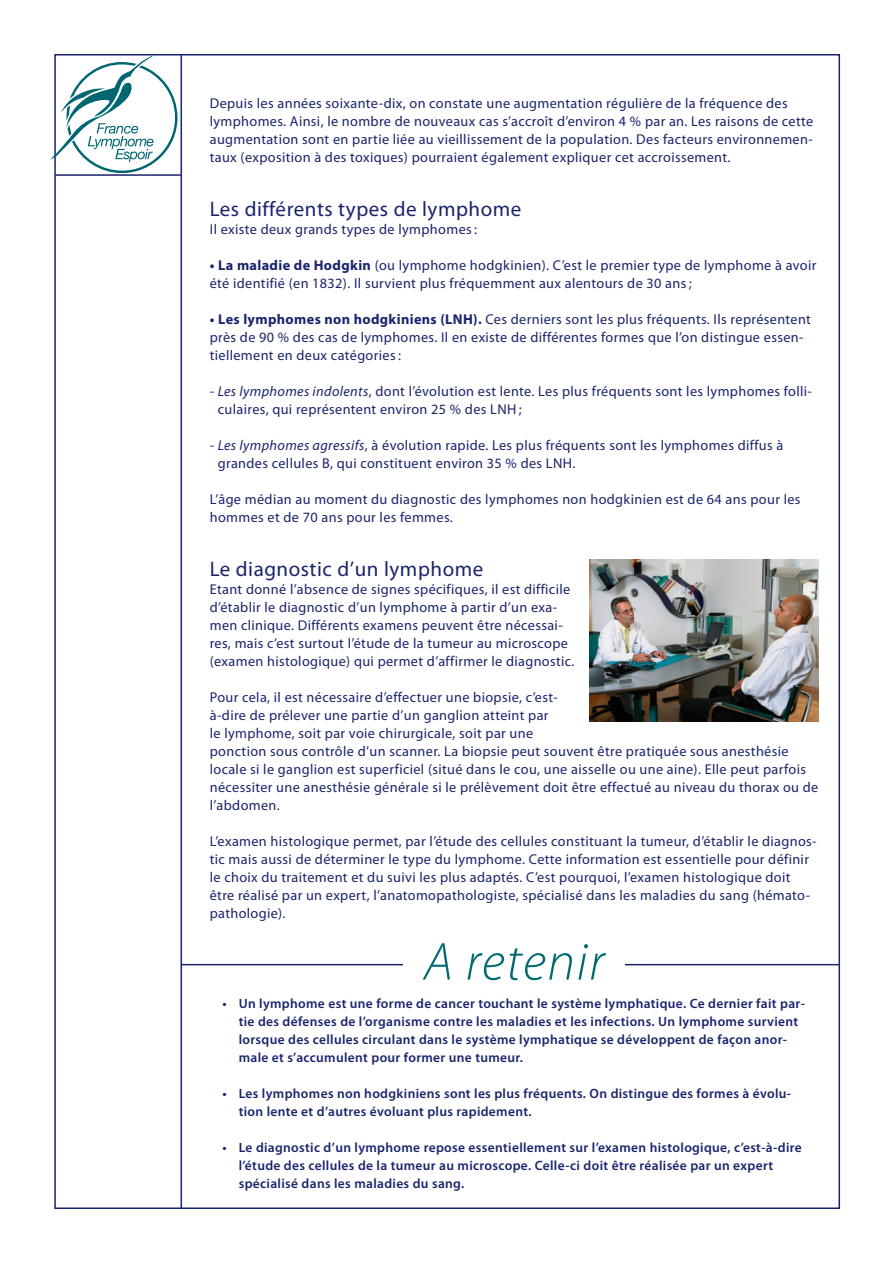
<style>
.page{position:relative;width:893px;height:1263px;background:#fff}
.page>*{position:absolute;margin:0;border:0;box-sizing:border-box;transform-origin:0 0}
.InterFLE{font:italic 300 54px "Myriad Pro";letter-spacing:.025em;color:#006a72}
.InterFLE-2{font:21px "Myriad Pro";letter-spacing:.025em;color:#1a246c}
.TexteCourantFLE{font:14.25px/18px "Myriad Pro";letter-spacing:.025em;color:#1a246c}
.Texte_liste_à_puce{font:600 13.5px/18px "Myriad Pro";letter-spacing:.025em;color:#1a246c}
.s1{font-weight:700}
.s2{font-style:italic}
</style>
<div class="page">
<img style="left:590px;top:560px;width:229px;height:162px">
<hr style="left:181px;top:54px;width:1px;height:1154px;background:#1a246c">
<hr style="left:181px;top:964px;width:658px;height:1px;background:#1a246c">
<div style="left:404px;top:939px;width:221px;height:40px;background:#fff"></div>
<hr style="left:55px;top:174px;width:127px;height:2px;background:#1a246c">
<svg style="left:50px;top:55px;width:127px;height:118px"></svg>
<p class="TexteCourantFLE" style="left:210px;top:94px;width:605px">Depuis les années soixante-dix, on constate une augmentation régulière de la fréquence des lymphomes. Ainsi, le nombre de nouveaux cas s’accroît d’environ 4 % par an. Les raisons de cette augmentation sont en partie liée au vieillissement de la population. Des facteurs environnemen&shy;taux (exposition à des toxiques) pourraient également expliquer cet accroissement.</p>
<p class="InterFLE-2" style="left:210px;top:196px;width:313px">Les différents types de lymphome</p>
<p class="TexteCourantFLE" style="left:210px;top:220px;width:269px">Il existe deux grands types de lymphomes:</p>
<p class="TexteCourantFLE" style="left:210px;top:256px;width:608px"><span class="s1">• La maladie de Hodgkin</span> (ou lymphome hodgkinien). C’est le premier type de lymphome à avoir été identifié (en 1832). Il survient plus fréquemment aux alentours de 30 ans;</p>
<p class="TexteCourantFLE" style="left:210px;top:310px;width:603px"><span class="s1">• Les lymphomes non hodgkiniens (LNH).</span> Ces derniers sont les plus fréquents. Ils représentent près de 90 % des cas de lymphomes. Il en existe de différentes formes que l’on distingue essen&shy;tiellement en deux catégories:</p>
<p class="TexteCourantFLE" style="left:218px;top:382px;width:596px;text-indent:-8px">- <span class="s2">Les lymphomes indolents</span>, dont l’évolution est lente. Les plus fréquents sont les lymphomes folli&shy;culaires, qui représentent environ 25 % des LNH ;</p>
<p class="TexteCourantFLE" style="left:218px;top:436px;width:567px;text-indent:-8px">- <span class="s2">Les lymphomes agressifs</span>, à évolution rapide. Les plus fréquents sont les lymphomes diffus à grandes cellules B, qui constituent environ 35 % des LNH.</p>
<p class="TexteCourantFLE" style="left:210px;top:490px;width:592px">L’âge médian au moment du diagnostic des lymphomes non hodgkinien est de 64 ans pour les hommes et de 70 ans pour les femmes.</p>
<p class="InterFLE-2" style="left:210px;top:556px;width:275px">Le diagnostic d’un lymphome</p>
<p class="TexteCourantFLE" style="left:210px;top:580px;width:366px">Etant donné l’absence de signes spécifiques, il est difficile d’établir le diagnostic d’un lymphome à partir d’un exa&shy;men clinique. Différents examens peuvent être nécessai&shy;res, mais c’est surtout l’étude de la tumeur au microscope (examen histologique) qui permet d’affirmer le diagnostic.</p>
<p class="TexteCourantFLE" style="left:210px;top:688px;width:610px">Pour cela, il est nécessaire d’effectuer une biopsie, c’est-<br>à-dire de prélever une partie d’un ganglion atteint par<br>le lymphome, soit par voie chirurgicale, soit par une<br>ponction sous contrôle d’un scanner. La biopsie peut souvent être pratiquée sous anesthésie locale si le ganglion est superficiel (situé dans le cou, une aisselle ou une aine). Elle peut parfois nécessiter une anesthésie générale si le prélèvement doit être effectué au niveau du thorax ou de l’abdomen.</p>
<p class="TexteCourantFLE" style="left:210px;top:832px;width:608px">L’examen histologique permet, par l’étude des cellules constituant la tumeur, d’établir le diagnos&shy;tic mais aussi de déterminer le type du lymphome. Cette information est essentielle pour définir le choix du traitement et du suivi les plus adaptés. C’est pourquoi, l’examen histologique doit être réalisé par un expert, l’anatomopathologiste, spécialisé dans les maladies du sang (hémato&shy;pathologie).</p>
<p class="InterFLE" style="left:424px;top:929px;width:182px">A retenir</p>
<p class="Texte_liste_à_puce" style="left:239px;top:994px;width:568px;text-indent:-16px">• Un lymphome est une forme de cancer touchant le système lymphatique. Ce dernier fait par&shy;tie des défenses de l’organisme contre les maladies et les infections. Un lymphome survient lorsque des cellules circulant dans le système lymphatique se développent de façon anor&shy;male et s’accumulent pour former une tumeur.</p>
<p class="Texte_liste_à_puce" style="left:239px;top:1084px;width:554px;text-indent:-16px">• Les lymphomes non hodgkiniens sont les plus fréquents. On distingue des formes à évolu&shy;tion lente et d’autres évoluant plus rapidement.</p>
<p class="Texte_liste_à_puce" style="left:239px;top:1138px;width:565px;text-indent:-16px">• Le diagnostic d’un lymphome repose essentiellement sur l’examen histologique, c’est-à-dire l’étude des cellules de la tumeur au microscope. Celle-ci doit être réalisée par un expert spécialisé dans les maladies du sang.</p>
</div>
